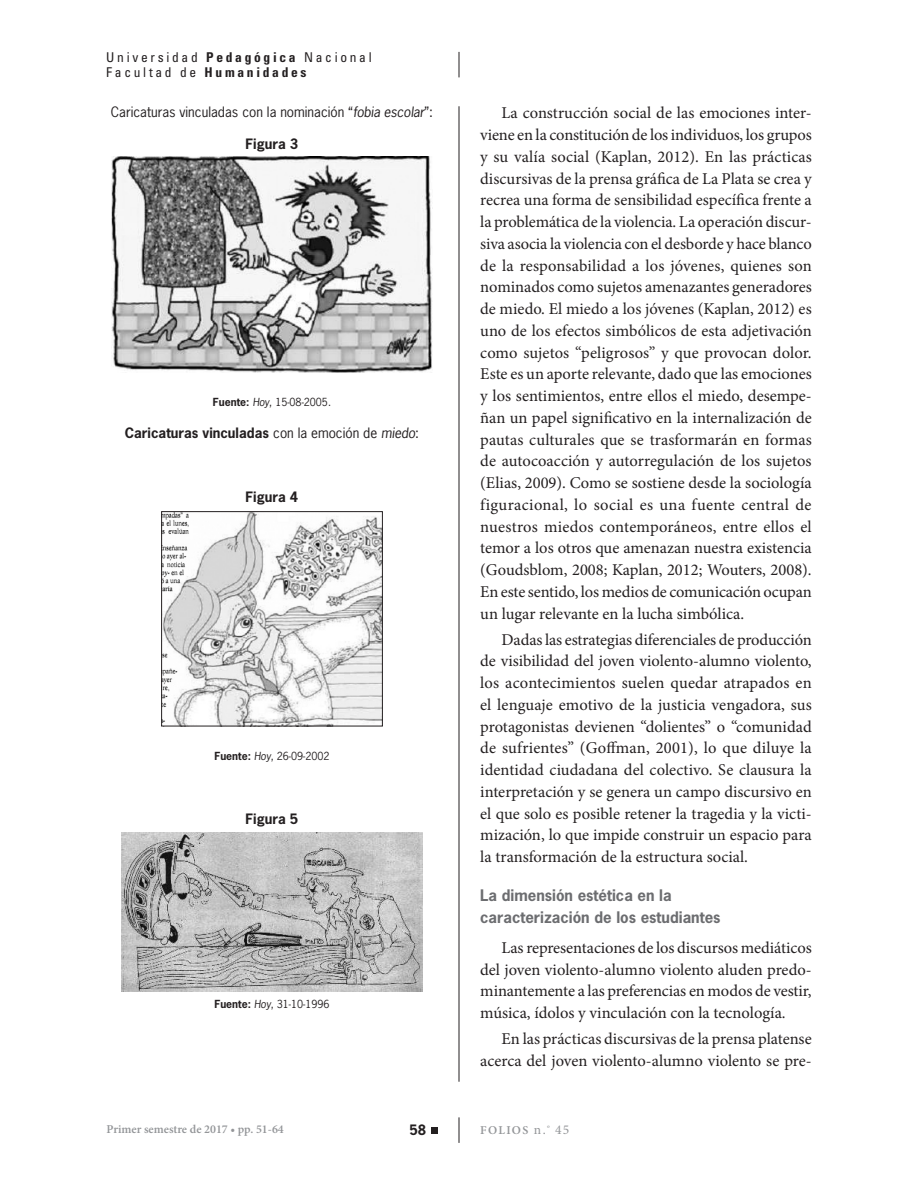
<style>
.page{position:relative;width:918px;height:1188px;background:#fff}
.page>*{position:absolute;margin:0;border:0;box-sizing:border-box;transform-origin:0 0}
.C__de_texto{font:16.5px/21.8px "Minion Pro";letter-spacing:-.005em;color:#231f20;text-align:justify}
.Subtítulo_2{font:700 15px/21.8px "News Gothic Std";color:#6c6d70}
.Titulo_de_tabla_graf{font:700 13.5px "News Gothic Std";color:#231f20}
.Titulo_de_tabla_graf-2{font:13.5px "News Gothic Std";color:#231f20}
.t1{font:condensed 13.5px/15px "Univers LT Std";letter-spacing:.2em;color:#231f20}
.t2{font:13.5px "Minion Pro";color:#939598}
.t3{font:600 12px "Minion Pro";color:#939598}
.Pie_de_tabla_grafica{font:10.5px "News Gothic Std";color:#231f20}
.s1{font-weight:700}
.s2{font-style:italic}
.s3{font-weight:400}
.s4{font-weight:400;font-style:italic}
.s5{font-weight:400;font-size:13.5px}
</style>
<div class="page">
<div style="left:431px;top:1128px;width:7px;height:6px;background:#231f20"></div>
<hr style="left:459px;top:106px;width:1px;height:976px;background:#231f20">
<svg style="left:459px;top:52px;width:1px;height:25px"></svg>
<svg style="left:459px;top:1117px;width:1px;height:26px"></svg>
<img style="left:112px;top:157px;width:320px;height:216px">
<img style="left:163px;top:513px;width:218px;height:211px">
<div style="left:161px;top:511px;width:222px;height:215px;border:1px solid #231f20"></div>
<img style="left:121px;top:832px;width:302px;height:159px">
<p class="t1" style="left:106px;top:49px;width:267px">Universidad <span class="s1">Pedagógica</span> Nacional<br>Facultad de <span class="s1">Humanidades</span></p>
<p class="Titulo_de_tabla_graf-2" style="left:111px;top:103px;width:324px">Caricaturas vinculadas con la nominación “<span class="s2">fobia escolar</span>”:</p>
<p class="Titulo_de_tabla_graf" style="left:246px;top:135px;width:54px">Figura 3</p>
<p class="Pie_de_tabla_grafica" style="left:213px;top:396px;width:120px"><span class="s1">Fuente:</span> <span class="s2">Hoy</span>, 15-08-2005.</p>
<p class="Titulo_de_tabla_graf" style="left:125px;top:424px;width:296px">Caricaturas vinculadas <span class="s3">con la emoción de</span> <span class="s4">miedo</span><span class="s3">:</span></p>
<p class="Titulo_de_tabla_graf" style="left:246px;top:488px;width:54px">Figura 4</p>
<p class="Pie_de_tabla_grafica" style="left:214px;top:749px;width:117px"><span class="s1">Fuente:</span> <span class="s2">Hoy</span>, 26-09-2002</p>
<p class="Titulo_de_tabla_graf" style="left:246px;top:810px;width:54px">Figura 5</p>
<p class="Pie_de_tabla_grafica" style="left:214px;top:997px;width:117px"><span class="s1">Fuente:</span> <span class="s2">Hoy</span>, 31-10-1996</p>
<p class="C__de_texto" style="left:480px;top:102px;width:333px;text-indent:21px">La construcción social de las emociones inter&shy;viene en la constitución de los individuos, los grupos y su valía social (Kaplan, 2012). En las prácticas discursivas de la prensa gráfica de La Plata se crea y recrea una forma de sensibilidad específica frente a la problemática de la violencia. La operación discur&shy;siva asocia la violencia con el desborde y hace blanco de la responsabilidad a los jóvenes, quienes son nominados como sujetos amenazantes generadores de miedo. El miedo a los jóvenes (Kaplan, 2012) es uno de los efectos simbólicos de esta adjetivación como sujetos “peligrosos” y que provocan dolor.<br>Este es un aporte relevante, dado que las emociones y los sentimientos, entre ellos el miedo, desempe&shy;ñan un papel significativo en la internalización de pautas culturales que se trasformarán en formas de autocoacción y autorregulación de los sujetos (Elias, 2009). Como se sostiene desde la sociología figuracional, lo social es una fuente central de nuestros miedos contemporáneos, entre ellos el temor a los otros que amenazan nuestra existencia (Goudsblom, 2008; Kaplan, 2012; Wouters, 2008).<br>En este sentido, los medios de comunicación ocupan un lugar relevante en la lucha simbólica.</p>
<p class="C__de_texto" style="left:480px;top:628px;width:333px;text-indent:21px">Dadas las estrategias diferenciales de producción de visibilidad del joven violento-alumno violento, los acontecimientos suelen quedar atrapados en el lenguaje emotivo de la justicia vengadora, sus protagonistas devienen “dolientes” o “comunidad de sufrientes” (Goffman, 2001), lo que diluye la identidad ciudadana del colectivo. Se clausura la interpretación y se genera un campo discursivo en el que solo es posible retener la tragedia y la victi&shy;mización, lo que impide construir un espacio para la transformación de la estructura social.</p>
<p class="Subtítulo_2" style="left:480px;top:884px;width:242px">La dimensión estética en la caracterización de los estudiantes</p>
<p class="C__de_texto" style="left:480px;top:937px;width:333px;text-indent:21px">Las representaciones de los discursos mediáticos del joven violento-alumno violento aluden predo&shy;minantemente a las preferencias en modos de vestir, música, ídolos y vinculación con la tecnología.</p>
<p class="C__de_texto" style="left:480px;top:1028px;width:333px;text-align:right">En las prácticas discursivas de la prensa platense acerca del joven violento-alumno violento se pre-</p>
<p class="t3" style="left:106px;top:1121px;width:179px">Primer semestre de 2017 • pp. 51-64</p>
<p class="t2" style="left:555px;top:1121px;width:16px">45</p>
<p class="Titulo_de_tabla_graf" style="left:409px;top:1121px;width:18px">58</p>
<p class="t3" style="left:480px;top:1122px;width:71px">FOLIOS <span class="s5">n.</span><sup>º</sup></p>
</div>
